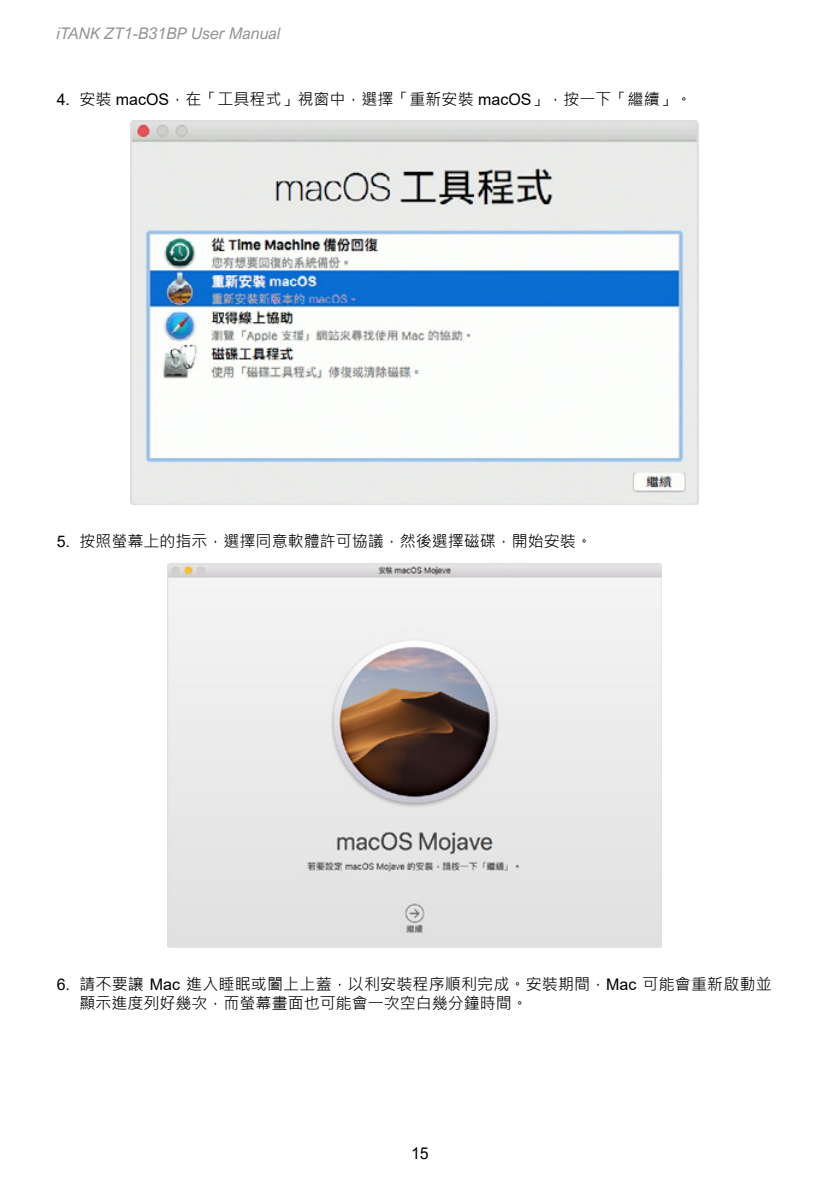
<style>
.page{position:relative;width:840px;height:1191px;background:#fff}
.page>*{position:absolute;margin:0;border:0;box-sizing:border-box;transform-origin:0 0}
.t1{font:16px/19.2px "Microsoft Jheng Hei";color:#000}
.t2{font:italic 16px "Arial Nova";color:#949495}
.t3{font:16px "Arial Nova";color:#000}
.s1{font-family:"Arial"}
</style>
<div class="page">
<img style="left:130px;top:121px;width:567px;height:384px">
<img style="left:167px;top:563px;width:493px;height:384px">
<p class="t2" style="left:57px;top:25px;width:225px">iTANK ZT1-B31BP User Manual</p>
<p class="t1" style="left:57px;top:89px;width:636px"><span class="s1">4.</span> 安裝 <span class="s1">macOS</span>，在「工具程式」視窗中，選擇「重新安裝 <span class="s1">macOS</span>」，按一下「繼續」。</p>
<p class="t1" style="left:57px;top:532px;width:536px"><span class="s1">5.</span> 按照螢幕上的指示，選擇同意軟體許可協議，然後選擇磁碟，開始安裝。</p>
<p class="t1" style="left:79px;top:974px;width:693px;text-indent:-23px"><span class="s1">6.</span> 請不要讓 <span class="s1">Mac</span> 進入睡眠或闔上上蓋，以利安裝程序順利完成。安裝期間，<span class="s1">Mac</span> 可能會重新啟動並顯示進度列好幾次，而螢幕畫面也可能會一次空白幾分鐘時間。</p>
<p class="t3" style="left:411px;top:1144px;width:19px">15</p>
</div>
